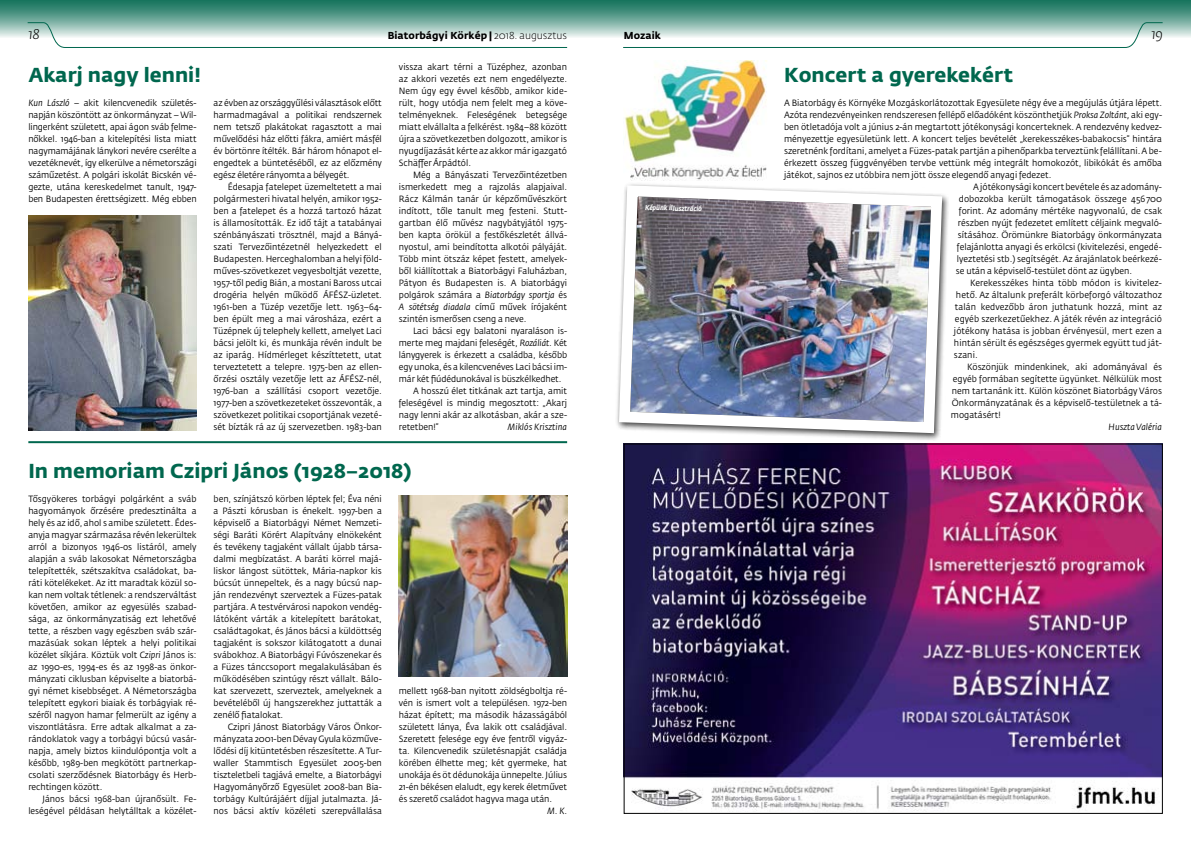
<style>
.page{position:relative;width:1191px;height:842px;background:#fff}
.page>*{position:absolute;margin:0;border:0;box-sizing:border-box;transform-origin:0 0}
.t1{font:700 20px "Fedra Sans Std";color:#00674e}
.t2{font:italic 300 14px "Fedra Sans Std";color:#000}
.t3{font:700 10px "Fedra Sans Std";letter-spacing:.005em;color:#000}
.t4{font:9px/12px "Fedra Sans Std";color:#000;text-align:justify;scale:.95 1}
.t5{font:italic 9px "Fedra Sans Std";letter-spacing:.005em;color:#000;scale:.95 1}
.t6{font:italic 700 7px "Fedra Sans Std";color:#fff;scale:.95 1}
.s1{font-weight:300}
.s2{font-style:italic}
</style>
<div class="page">
<svg style="left:0;top:0;width:1191px;height:37px;background:#4a9281"></svg>
<svg style="left:27px;top:22px;width:541px;height:26px"></svg>
<svg style="left:622px;top:22px;width:541px;height:26px"></svg>
<hr style="left:28px;top:441px;width:539px;height:2px;background:#00674e">
<img style="left:28px;top:215px;width:169px;height:216px">
<img style="left:399px;top:496px;width:168px;height:180px">
<img style="left:626px;top:446px;width:534px;height:365px">
<img style="left:624px;top:61px;width:143px;height:119px">
<img style="left:616px;top:180px;width:331px;height:259px">
<h2 class="t2" style="left:28px;top:26px;width:13px">18</h2>
<p class="t3" style="left:388px;top:30px;width:181px">Biatorbágyi Körkép | <span class="s1">2018. augusztus</span></p>
<p class="t3" style="left:624px;top:30px;width:38px">Mozaik</p>
<h2 class="t2" style="left:1151px;top:26px;width:13px">19</h2>
<h1 class="t1" style="left:28px;top:63px;width:174px">Akarj nagy lenni!</h1>
<p class="t4" style="left:28px;top:97px;width:179px"><span class="s2">Kun László</span> – akit kilencvenedik születés&shy;napján köszöntött az önkormányzat – Wil&shy;lingerként született, apai ágon sváb felme&shy;nőkkel. 1946-ban a kitelepítési lista miatt nagymamájának lánykori nevére cserélte a vezetéknevét, így elkerülve a németországi száműzetést. A polgári iskolát Bicskén vé&shy;gezte, utána kereskedelmet tanult, 1947- ben Budapesten érettségizett. Még ebben</p>
<p class="t4" style="left:214px;top:97px;width:179px">az évben az országgyűlési választások előtt harmadmagával a politikai rendszernek nem tetsző plakátokat ragasztott a mai művelődési ház előtti fákra, amiért másfél év börtönre ítélték. Bár három hónapot el&shy;engedtek a büntetéséből, ez az előzmény egész életére rányomta a bélyegét.</p>
<p class="t4" style="left:214px;top:181px;width:179px;text-indent:14px">Édesapja fatelepet üzemeltetett a mai polgármesteri hivatal helyén, amikor 1952- ben a fatelepet és a hozzá tartozó házat is államosították. Ez idő tájt a tatabányai szénbányászati trösztnél, majd a Bányá&shy;szati Tervezőintézetnél helyezkedett el Budapesten. Herceghalomban a helyi föld&shy;műves-szövetkezet vegyesboltját vezette, 1957-től pedig Bián, a mostani Baross utcai drogéria helyén működő ÁFÉSZ-üzletet.<br>1961-ben a Tüzép vezetője lett. 1963–64- ben épült meg a mai városháza, ezért a Tüzépnek új telephely kellett, amelyet Laci bácsi jelölt ki, és munkája révén indult be az iparág. Hídmérleget készíttetett, utat terveztetett a telepre. 1975-ben az ellen&shy;őrzési osztály vezetője lett az ÁFÉSZ-nél, 1976-ban a szállítási csoport vezetője.<br>1977-ben a szövetkezeteket összevonták, a szövetkezet politikai csoportjának vezeté&shy;sét bízták rá az új szervezetben. 1983-ban</p>
<p class="t4" style="left:399px;top:61px;width:179px">vissza akart térni a Tüzéphez, azonban az akkori vezetés ezt nem engedélyezte.<br>Nem úgy egy évvel később, amikor kide&shy;rült, hogy utódja nem felelt meg a köve&shy;telményeknek. Feleségének betegsége miatt elvállalta a felkérést. 1984–88 között újra a szövetkezetben dolgozott, amikor is nyugdíjazását kérte az akkor már igazgató Schäffer Árpádtól.</p>
<p class="t4" style="left:399px;top:169px;width:179px;text-indent:14px">Még a Bányászati Tervezőintézetben ismerkedett meg a rajzolás alapjaival.<br>Rácz Kálmán tanár úr képzőművészkört indított, tőle tanult meg festeni. Stutt&shy;gartban élő művész nagybátyjától 1975- ben kapta örökül a festőkészletét állvá&shy;nyostul, ami beindította alkotói pályáját.<br>Több mint ötszáz képet festett, amelyek&shy;ből kiállítottak a Biatorbágyi Faluházban, Pátyon és Budapesten is. A biatorbágyi polgárok számára a <span class="s2">Biatorbágy sportja</span> és <span class="s2">A sötétség diadala</span> című művek írójaként szintén ismerősen cseng a neve.</p>
<p class="t4" style="left:413px;top:325px;width:164px">Laci bácsi egy balatoni nyaraláson is-</p>
<p class="t4" style="left:399px;top:337px;width:179px">merte meg majdani feleségét, <span class="s2">Rozáliát.</span> Két</p>
<p class="t4" style="left:399px;top:349px;width:179px">lánygyerek is érkezett a családba, később</p>
<p class="t4" style="left:399px;top:361px;width:179px">egy unoka, és a kilencvenéves Laci bácsi im-</p>
<p class="t4" style="left:399px;top:373px;width:173px">már két fiúdédunokával is büszkélkedhet.</p>
<p class="t4" style="left:413px;top:385px;width:164px">A hosszú élet titkának azt tartja, amit</p>
<p class="t4" style="left:399px;top:397px;width:179px">feleségével is mindig megosztott: „Akarj</p>
<p class="t4" style="left:399px;top:409px;width:179px">nagy lenni akár az alkotásban, akár a sze-</p>
<p class="t4" style="left:399px;top:421px;width:43px">retetben!”</p>
<p class="t5" style="left:508px;top:421px;width:64px">Miklós Krisztina</p>
<h1 class="t1" style="left:28px;top:459px;width:384px">In memoriam Czipri János (1928–2018)</h1>
<p class="t4" style="left:28px;top:493px;width:179px">Tősgyökeres torbágyi polgárként a sváb hagyományok őrzésére predesztinálta a hely és az idő, ahol s amibe született. Édes&shy;anyja magyar származása révén lekerültek arról a bizonyos 1946-os listáról, amely alapján a sváb lakosokat Németországba telepítették, szétszakítva családokat, ba&shy;ráti kötelékeket. Az itt maradtak közül so&shy;kan nem voltak tétlenek: a rendszerváltást követően, amikor az egyesülés szabad&shy;sága, az önkormányzatiság ezt lehetővé tette, a részben vagy egészben sváb szár&shy;mazásúak sokan léptek a helyi politikai közélet síkjára. Köztük volt <span class="s2">Czipri</span> János is: az 1990-es, 1994-es és az 1998-as önkor&shy;mányzati ciklusban képviselte a biatorbá&shy;gyi német kisebbséget. A Németországba telepített egykori biaiak és torbágyiak ré&shy;széről nagyon hamar felmerült az igény a viszontlátásra. Erre adtak alkalmat a za&shy;rándoklatok vagy a torbágyi búcsú vasár&shy;napja, amely biztos kiindulópontja volt a később, 1989-ben megkötött partnerkap&shy;csolati szerződésnek Biatorbágy és Herb&shy;rechtingen között.</p>
<p class="t4" style="left:28px;top:793px;width:179px;text-align:right">János bácsi 1968-ban újranősült. Fe&shy;leségével példásan helytálltak a közélet-</p>
<p class="t4" style="left:214px;top:493px;width:179px">ben, színjátszó körben léptek fel; Éva néni a Pászti kórusban is énekelt. 1997-ben a képviselő a Biatorbágyi Német Nemzeti&shy;ségi Baráti Körért Alapítvány elnökeként és tevékeny tagjaként vállalt újabb társa&shy;dalmi megbízatást. A baráti körrel majá&shy;liskor lángost sütöttek, Mária-napkor kis búcsút ünnepeltek, és a nagy búcsú nap&shy;ján rendezvényt szerveztek a Füzes-patak partjára. A testvérvárosi napokon vendég&shy;látóként várták a kitelepített barátokat, családtagokat, és János bácsi a küldöttség tagjaként is sokszor kilátogatott a dunai svábokhoz. A Biatorbágyi Fúvószenekar és a Füzes tánccsoport megalakulásában és működésében szintúgy részt vállalt. Bálo&shy;kat szervezett, szerveztek, amelyeknek a bevételéből új hangszerekhez juttatták a zenélő fiatalokat.</p>
<p class="t4" style="left:214px;top:721px;width:179px;text-indent:14px">Czipri Jánost Biatorbágy Város Önkor&shy;mányzata 2001-ben Dévay Gyula közműve&shy;lődési díj kitüntetésben részesítette. A Tur&shy;waller Stammtisch Egyesület 2005-ben tiszteletbeli tagjává emelte, a Biatorbágyi Hagyományőrző Egyesület 2008-ban Bia&shy;torbágy Kultúrájáért díjjal jutalmazta. Já&shy;nos bácsi aktív közéleti szerepvállalása</p>
<p class="t4" style="left:399px;top:685px;width:179px">mellett 1968-ban nyitott zöldségboltja ré&shy;vén is ismert volt a településen. 1972-ben házat épített; ma második házasságából született lánya, Éva lakik ott családjával.<br>Szeretett felesége egy éve fentről vigyáz&shy;ta. Kilencvenedik születésnapját családja körében élhette meg; két gyermeke, hat unokája és öt dédunokája ünnepelte. Július 21-én békésen elaludt, egy kerek életművet és szerető családot hagyva maga után.</p>
<p class="t5" style="left:547px;top:805px;width:22px">M. K.</p>
<p class="t6" style="left:645px;top:203px;width:63px;rotate:2deg">Képünk illusztráció</p>
<h1 class="t1" style="left:784px;top:63px;width:230px">Koncert a gyerekekért</h1>
<p class="t4" style="left:784px;top:97px;width:399px">A Biatorbágy és Környéke Mozgáskorlátozottak Egyesülete négy éve a megújulás útjára lépett.</p>
<p class="t4" style="left:784px;top:109px;width:399px">Azóta rendezvényeinken rendszeresen fellépő előadóként köszönthetjük <span class="s2">Proksa Zoltánt,</span> aki egy-</p>
<p class="t4" style="left:784px;top:121px;width:399px">ben ötletadója volt a június 2-án megtartott jótékonysági koncerteknek. A rendezvény kedvez-</p>
<p class="t4" style="left:784px;top:133px;width:399px">ményezettje egyesületünk lett. A koncert teljes bevételét „kerekesszékes-babakocsis” hintára</p>
<p class="t4" style="left:784px;top:145px;width:399px">szeretnénk fordítani, amelyet a Füzes-patak partján a pihenőparkba terveztünk felállítani. A be-</p>
<p class="t4" style="left:784px;top:157px;width:399px">érkezett összeg függvényében tervbe vettünk még integrált homokozót, libikókát és amőba</p>
<p class="t4" style="left:784px;top:169px;width:283px">játékot, sajnos ez utóbbira nem jött össze elegendő anyagi fedezet.</p>
<p class="t4" style="left:973px;top:181px;width:200px">A jótékonysági koncert bevétele és az adomány-</p>
<p class="t4" style="left:959px;top:193px;width:215px">dobozokba került támogatások összege 456700</p>
<p class="t4" style="left:959px;top:205px;width:215px">forint. Az adomány mértéke nagyvonalú, de csak</p>
<p class="t4" style="left:958px;top:217px;width:216px">részben nyújt fedezetet említett céljaink megvaló-</p>
<p class="t4" style="left:958px;top:229px;width:216px">sításához. Örömünkre Biatorbágy önkormányzata</p>
<p class="t4" style="left:957px;top:241px;width:217px">felajánlotta anyagi és erkölcsi (kivitelezési, engedé-</p>
<p class="t4" style="left:957px;top:253px;width:217px">lyeztetési stb.) segítségét. Az árajánlatok beérkezé-</p>
<p class="t4" style="left:956px;top:265px;width:187px">se után a képviselő-testület dönt az ügyben.</p>
<p class="t4" style="left:970px;top:277px;width:203px">Kerekesszékes hinta több módon is kivitelez-</p>
<p class="t4" style="left:956px;top:289px;width:218px">hető. Az általunk preferált körbeforgó változathoz</p>
<p class="t4" style="left:955px;top:301px;width:219px">talán kedvezőbb áron juthatunk hozzá, mint az</p>
<p class="t4" style="left:955px;top:313px;width:219px">egyéb szerkezetűekhez. A játék révén az integráció</p>
<p class="t4" style="left:954px;top:325px;width:220px">jótékony hatása is jobban érvényesül, mert ezen a</p>
<p class="t4" style="left:954px;top:337px;width:220px">hintán sérült és egészséges gyermek együtt tud ját-</p>
<p class="t4" style="left:954px;top:349px;width:27px">szani.</p>
<p class="t4" style="left:967px;top:361px;width:207px">Köszönjük mindenkinek, aki adományával és</p>
<p class="t4" style="left:953px;top:373px;width:221px">egyéb formában segítette ügyünket. Nélkülük most</p>
<p class="t4" style="left:952px;top:385px;width:223px">nem tartanánk itt. Külön köszönet Biatorbágy Város</p>
<p class="t4" style="left:952px;top:397px;width:223px">Önkormányzatának és a képviselő-testületnek a tá-</p>
<p class="t4" style="left:951px;top:409px;width:54px">mogatásért!</p>
<p class="t5" style="left:1108px;top:421px;width:58px">Huszta Valéria</p>
</div>
